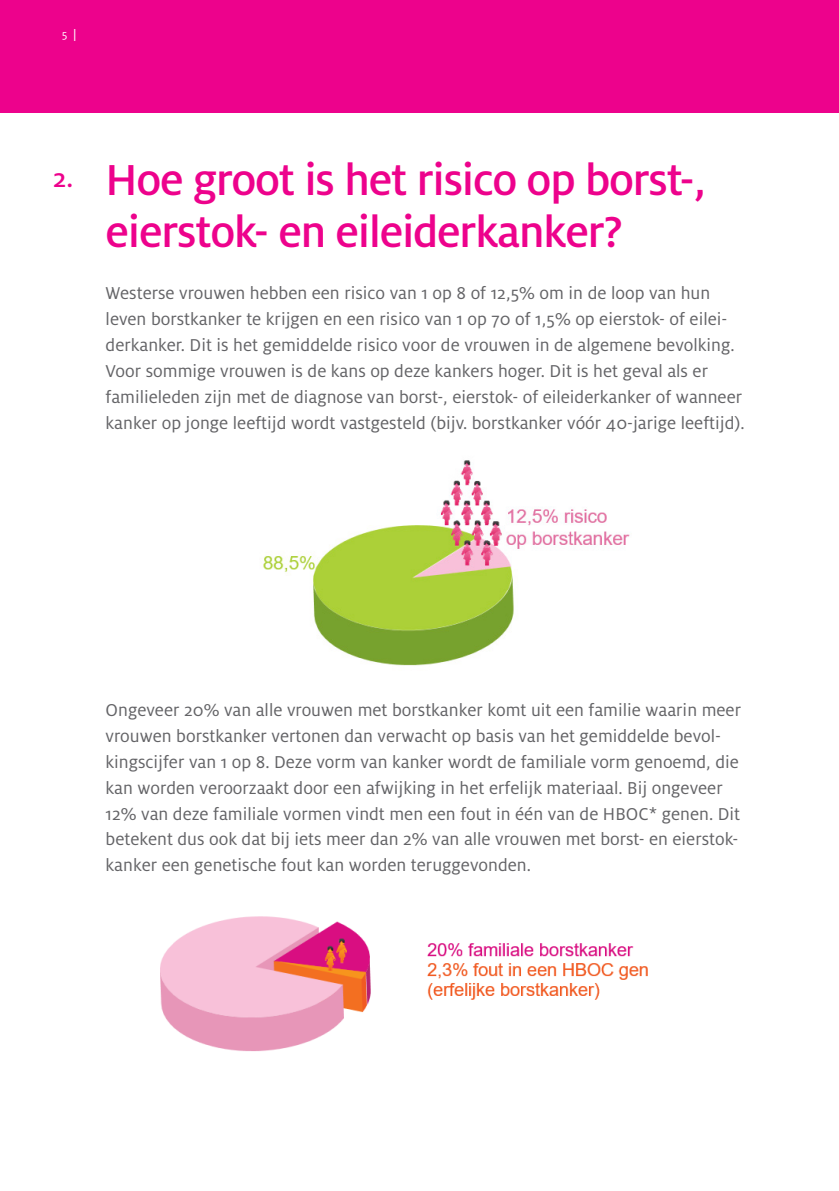
<style>
.page{position:relative;width:839px;height:1191px;background:#fff}
.page>*{position:absolute;margin:0;border:0;box-sizing:border-box;transform-origin:0 0}
._3_-_Hoofdtitel{font:500 48px/52px "Milo OT";letter-spacing:-.025em;color:#ed028c}
._3_-_Nummering_-_hoo{font:500 28px "Milo OT";color:#ed028c}
._4_-_Opsomming_-_niv{font:19px/26px "Milo OT";color:#636366}
.t1{font:12px "Milo OT";color:#fff}
.s1{font-weight:500}
</style>
<div class="page">
<div style="left:0;top:0;width:839px;height:113px;background:#ed028c"></div>
<img style="left:263px;top:460px;width:367px;height:206px">
<img style="left:160px;top:916px;width:488px;height:136px">
<p class="t1" style="left:62px;top:28px;width:16px">5 <span class="s1">|</span></p>
<p class="_3_-_Nummering_-_hoo" style="left:53px;top:163px;width:22px">2.</p>
<p class="_3_-_Hoofdtitel" style="left:106px;top:155px;width:602px">Hoe groot is het risico op borst-, eierstok- en eileiderkanker?</p>
<p class="_4_-_Opsomming_-_niv" style="left:106px;top:281px;width:640px">Westerse vrouwen hebben een risico van 1 op 8 of 12,5% om in de loop van hun leven borstkanker te krijgen en een risico van 1 op 70 of 1,5% op eierstok- of eilei&shy;derkanker. Dit is het gemiddelde risico voor de vrouwen in de algemene bevolking.<br>Voor sommige vrouwen is de kans op deze kankers hoger. Dit is het geval als er familieleden zijn met de diagnose van borst-, eierstok- of eileiderkanker of wanneer kanker op jonge leeftijd wordt vastgesteld (bijv. borstkanker vóór 40-jarige leeftijd).</p>
<p class="_4_-_Opsomming_-_niv" style="left:106px;top:697px;width:637px">Ongeveer 20% van alle vrouwen met borstkanker komt uit een familie waarin meer vrouwen borstkanker vertonen dan verwacht op basis van het gemiddelde bevol&shy;kingscijfer van 1 op 8. Deze vorm van kanker wordt de familiale vorm genoemd, die kan worden veroorzaakt door een afwijking in het erfelijk materiaal. Bij ongeveer 12% van deze familiale vormen vindt men een fout in één van de HBOC* genen. Dit betekent dus ook dat bij iets meer dan 2% van alle vrouwen met borst- en eierstok&shy;kanker een genetische fout kan worden teruggevonden.</p>
</div>
